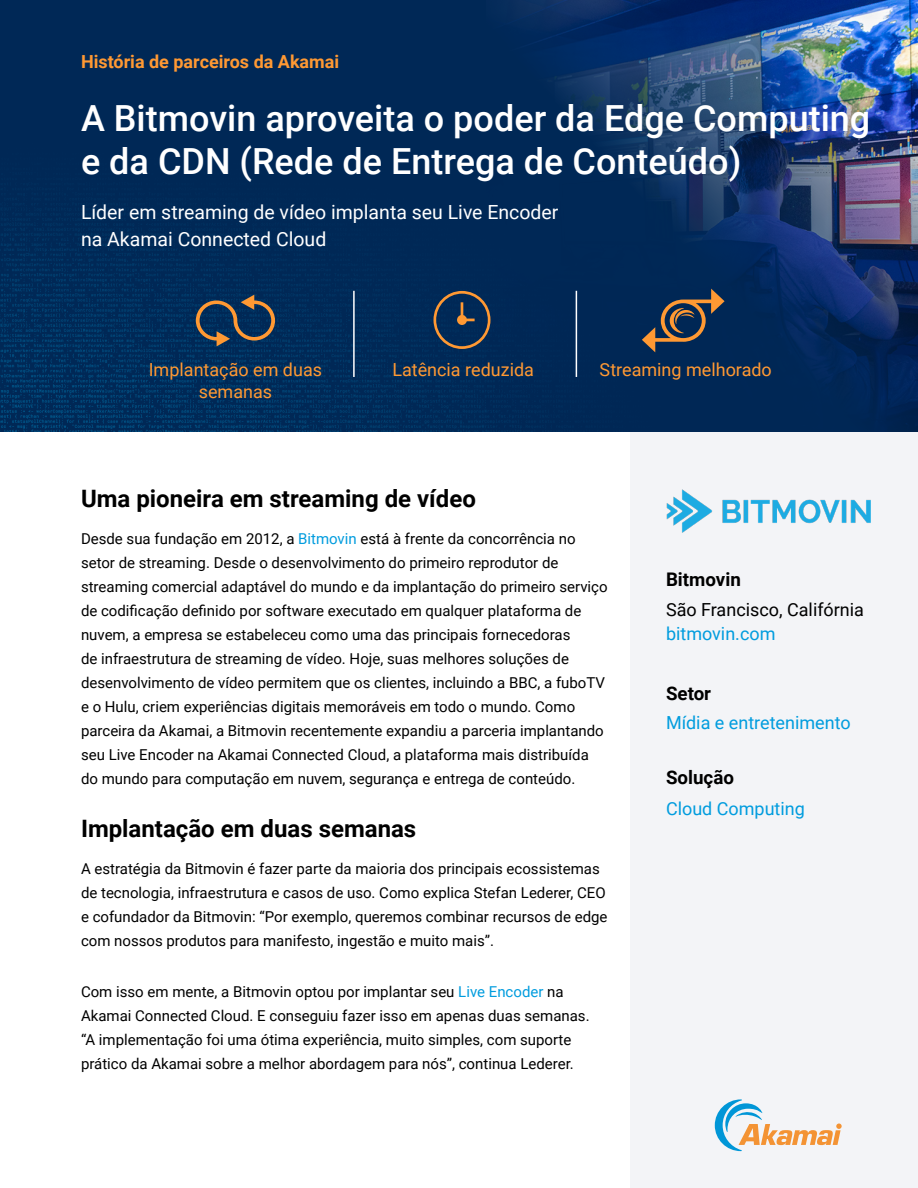
<style>
.page{position:relative;width:918px;height:1188px;background:#fff}
.page>*{position:absolute;margin:0;border:0;box-sizing:border-box;transform-origin:0 0}
.t1{font:500 36px/43.2px "Roboto";color:#fff}
.Heading_1{font:700 24px "Roboto";color:#000}
.t2{font:19.5px "Roboto";color:#fff}
.Sidebar_Heading{font:700 18.75px "Roboto";color:#000}
.Feature_-_Benefites_-_Under_Icon{font:18px "Roboto";color:#f93}
.Sidebar_Copy{font:18px "Roboto";color:#009cde}
.Above_Title_-_Headline{font:700 18px "Roboto";color:#f93}
.Sidebar_Heading-2{font:18px "Roboto";color:#000}
.Sidebar_Heading-3{font:18px "Roboto";color:#009cde}
.Heading_1-2{font:15px/24px "Roboto";color:#000}
.s1{color:#009cde}
</style>
<div class="page">
<img style="left:0;top:0;width:486px;height:432px">
<img style="left:486px;top:0;width:432px;height:432px">
<div style="left:630px;top:400px;width:288px;height:788px;background:#f3f4f7"></div>
<img style="left:666px;top:489px;width:205px;height:43px">
<hr style="left:353px;top:291px;width:2px;height:86px;background:#fff">
<hr style="left:576px;top:291px;width:1px;height:86px;background:#fff">
<svg style="left:196px;top:295px;width:79px;height:51px"></svg>
<svg style="left:434px;top:291px;width:56px;height:58px"></svg>
<svg style="left:642px;top:289px;width:83px;height:63px"></svg>
<p class="Above_Title_-_Headline" style="left:81px;top:48px;width:260px">História de parceiros da Akamai</p>
<p class="t1" style="left:81px;top:95px;width:791px">A Bitmovin aproveita o poder da Edge Computing e da CDN (Rede de Entrega de Conteúdo)</p>
<p class="t2" style="left:81px;top:198px;width:479px">Líder em streaming de vídeo implanta seu Live Encoder</p>
<p class="t2" style="left:81px;top:225px;width:247px">na Akamai Connected Cloud</p>
<p class="Feature_-_Benefites_-_Under_Icon" style="left:149px;top:357px;width:175px">Implantação em duas</p>
<p class="Feature_-_Benefites_-_Under_Icon" style="left:392px;top:357px;width:143px">Latência reduzida</p>
<p class="Feature_-_Benefites_-_Under_Icon" style="left:600px;top:357px;width:174px">Streaming melhorado</p>
<p class="Feature_-_Benefites_-_Under_Icon" style="left:199px;top:379px;width:75px">semanas</p>
<p class="Heading_1" style="left:81px;top:482px;width:396px">Uma pioneira em streaming de vídeo</p>
<p class="Heading_1-2" style="left:81px;top:527px;width:528px">Desde sua fundação em 2012, a <span class="s1">Bitmovin</span> está à frente da concorrência no setor de streaming. Desde o desenvolvimento do primeiro reprodutor de streaming comercial adaptável do mundo e da implantação do primeiro serviço de codificação definido por software executado em qualquer plataforma de nuvem, a empresa se estabeleceu como uma das principais fornecedoras<br>de infraestrutura de streaming de vídeo. Hoje, suas melhores soluções de desenvolvimento de vídeo permitem que os clientes, incluindo a BBC, a fuboTV e o Hulu, criem experiências digitais memoráveis em todo o mundo. Como parceira da Akamai, a Bitmovin recentemente expandiu a parceria implantando seu Live Encoder na Akamai Connected Cloud, a plataforma mais distribuída do mundo para computação em nuvem, segurança e entrega de conteúdo.</p>
<p class="Heading_1" style="left:81px;top:812px;width:337px">Implantação em duas semanas</p>
<p class="Heading_1-2" style="left:81px;top:857px;width:528px">A estratégia da Bitmovin é fazer parte da maioria dos principais ecossistemas de tecnologia, infraestrutura e casos de uso. Como explica Stefan Lederer, CEO e cofundador da Bitmovin: “Por exemplo, queremos combinar recursos de edge com nossos produtos para manifesto, ingestão e muito mais”.</p>
<p class="Heading_1-2" style="left:81px;top:980px;width:510px">Com isso em mente, a Bitmovin optou por implantar seu <span class="s1">Live Encoder</span> na Akamai Connected Cloud. E conseguiu fazer isso em apenas duas semanas. “A implementação foi uma ótima experiência, muito simples, com suporte prático da Akamai sobre a melhor abordagem para nós”, continua Lederer.</p>
<p class="Sidebar_Heading" style="left:666px;top:566px;width:76px">Bitmovin</p>
<p class="Sidebar_Heading-2" style="left:666px;top:597px;width:200px">São Francisco, Califórnia</p>
<p class="Sidebar_Heading-3" style="left:666px;top:621px;width:111px">bitmovin.com</p>
<p class="Sidebar_Heading" style="left:666px;top:681px;width:47px">Setor</p>
<p class="Sidebar_Copy" style="left:666px;top:710px;width:186px">Mídia e entretenimento</p>
<p class="Sidebar_Heading" style="left:666px;top:765px;width:70px">Solução</p>
<p class="Sidebar_Copy" style="left:666px;top:796px;width:140px">Cloud Computing</p>
</div>
